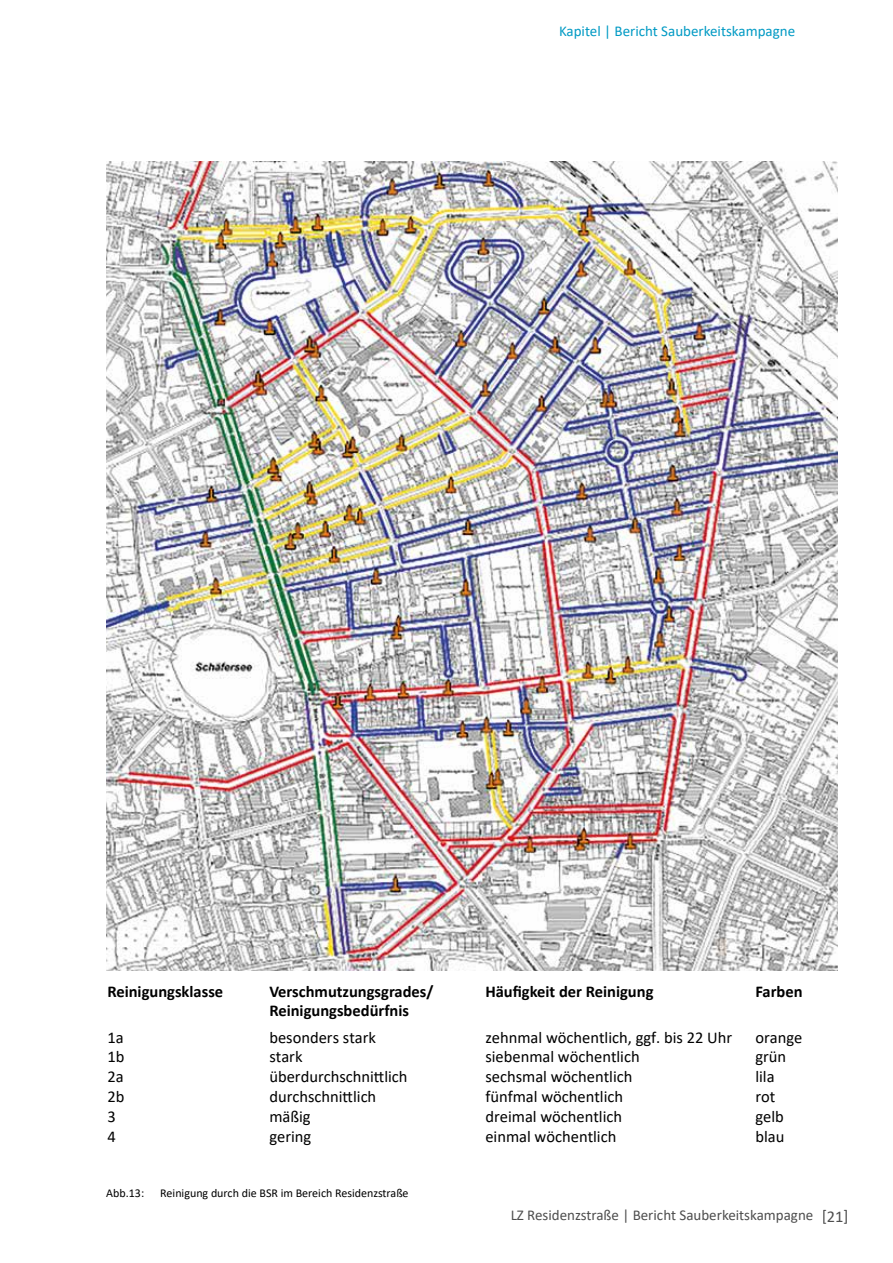
<style>
.page{position:relative;width:893px;height:1263px;background:#fff}
.page>*{position:absolute;margin:0;border:0;box-sizing:border-box;transform-origin:0 0}
.t1{font:16.5px "Calibri";color:#000}
.t2{font:700 16.5px "Calibri";color:#000}
.t3{font:15px "Calibri";color:#000}
.t4{font:15px "Calibri";color:#009ac4}
.t5{font:12px "Calibri";color:#000}
.s1{font-size:16.5px}
</style>
<div class="page">
<img style="left:106px;top:162px;width:732px;height:808px">
<p class="t4" style="left:559px;top:21px;width:238px">Kapitel | Bericht Sauberkeitskampagne</p>
<p class="t2" style="left:107px;top:979px;width:117px">Reinigungsklasse</p>
<p class="t2" style="left:269px;top:979px;width:166px">Verschmutzungsgrades/</p>
<p class="t2" style="left:485px;top:979px;width:170px">Häufigkeit der Reinigung</p>
<p class="t2" style="left:755px;top:979px;width:49px">Farben</p>
<p class="t2" style="left:269px;top:999px;width:141px">Reinigungsbedürfnis</p>
<p class="t1" style="left:107px;top:1026px;width:18px">1a</p>
<p class="t1" style="left:269px;top:1026px;width:108px">besonders stark</p>
<p class="t1" style="left:485px;top:1026px;width:248px">zehnmal wöchentlich, ggf. bis 22 Uhr</p>
<p class="t1" style="left:755px;top:1026px;width:49px">orange</p>
<p class="t1" style="left:107px;top:1045px;width:19px">1b</p>
<p class="t1" style="left:269px;top:1045px;width:35px">stark</p>
<p class="t1" style="left:485px;top:1045px;width:156px">siebenmal wöchentlich</p>
<p class="t1" style="left:755px;top:1045px;width:32px">grün</p>
<p class="t1" style="left:107px;top:1065px;width:18px">2a</p>
<p class="t1" style="left:269px;top:1065px;width:140px">überdurchschnittlich</p>
<p class="t1" style="left:485px;top:1065px;width:149px">sechsmal wöchentlich</p>
<p class="t1" style="left:755px;top:1065px;width:21px">lila</p>
<p class="t1" style="left:107px;top:1085px;width:19px">2b</p>
<p class="t1" style="left:269px;top:1085px;width:108px">durchschnittlich</p>
<p class="t1" style="left:485px;top:1085px;width:139px">fünfmal wöchentlich</p>
<p class="t1" style="left:755px;top:1085px;width:21px">rot</p>
<p class="t1" style="left:107px;top:1105px;width:10px">3</p>
<p class="t1" style="left:269px;top:1105px;width:43px">mäßig</p>
<p class="t1" style="left:485px;top:1105px;width:138px">dreimal wöchentlich</p>
<p class="t1" style="left:755px;top:1105px;width:30px">gelb</p>
<p class="t1" style="left:107px;top:1125px;width:10px">4</p>
<p class="t1" style="left:269px;top:1125px;width:43px">gering</p>
<p class="t1" style="left:485px;top:1125px;width:132px">einmal wöchentlich</p>
<p class="t1" style="left:755px;top:1125px;width:31px">blau</p>
<p class="t5" style="left:106px;top:1185px;width:39px">Abb.13:</p>
<p class="t5" style="left:160px;top:1185px;width:250px">Reinigung durch die BSR im Bereich Residenzstraße</p>
<p class="t3" style="left:510px;top:1205px;width:340px">LZ Residenzstraße | Bericht Sauberkeitskampagne <span class="s1">[21]</span></p>
</div>
